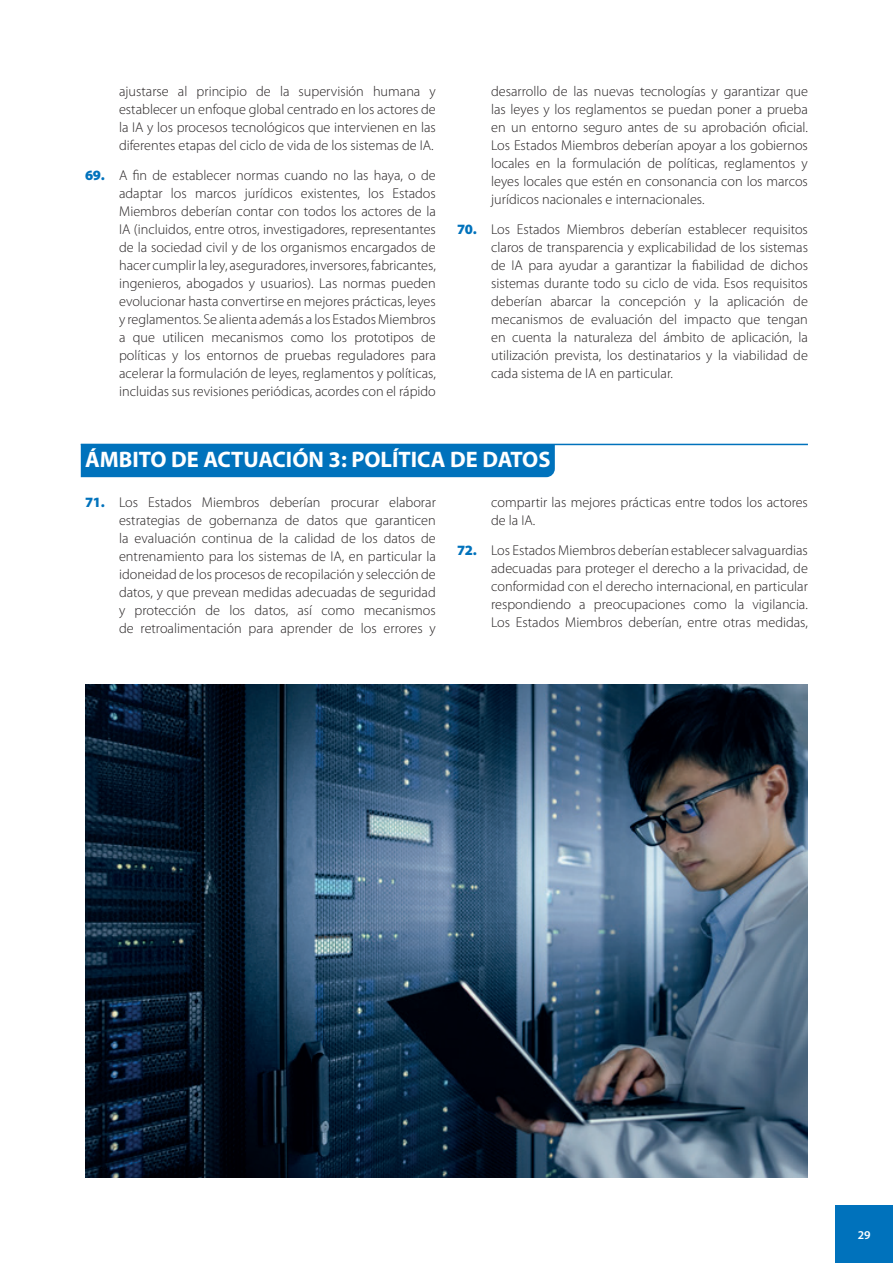
<style>
.page{position:relative;width:893px;height:1263px;background:#fff}
.page>*{position:absolute;margin:0;border:0;box-sizing:border-box;transform-origin:0 0}
.t1{font:700 22.5px "Myriad Pro";color:#fff}
.t2{font:300 14.25px/18px "Myriad Pro";color:#231f20;text-align:justify}
.t3{font:600 12px "Myriad Pro";color:#fff}
.s1{font-weight:900;color:#0072bc}
</style>
<div class="page">
<div style="left:836px;top:1205px;width:57px;height:58px;background:#0072bc"></div>
<div style="left:81px;top:445px;width:474px;height:32px;background:#0072bc"></div>
<hr style="left:81px;top:444px;width:727px;height:1px;background:#0072bc">
<img style="left:85px;top:685px;width:723px;height:493px">
<p class="t2" style="left:119px;top:82px;width:318px">ajustarse al principio de la supervisión humana y establecer un enfoque global centrado en los actores de la IA y los procesos tecnológicos que intervienen en las diferentes etapas del ciclo de vida de los sistemas de IA.</p>
<p class="t2" style="left:119px;top:167px;width:318px;text-indent:-34px"><span class="s1">69.</span> A fin de establecer normas cuando no las haya, o de adaptar los marcos jurídicos existentes, los Estados Miembros deberían contar con todos los actores de la IA (incluidos, entre otros, investigadores, representantes de la sociedad civil y de los organismos encargados de hacer cumplir la ley, aseguradores, inversores, fabricantes, ingenieros, abogados y usuarios). Las normas pueden evolucionar hasta convertirse en mejores prácticas, leyes y reglamentos. Se alienta además a los Estados Miembros a que utilicen mecanismos como los prototipos de políticas y los entornos de pruebas reguladores para acelerar la formulación de leyes, reglamentos y políticas, incluidas sus revisiones periódicas, acordes con el rápido</p>
<p class="t2" style="left:491px;top:82px;width:318px">desarrollo de las nuevas tecnologías y garantizar que las leyes y los reglamentos se puedan poner a prueba en un entorno seguro antes de su aprobación oficial.<br>Los Estados Miembros deberían apoyar a los gobiernos locales en la formulación de políticas, reglamentos y leyes locales que estén en consonancia con los marcos jurídicos nacionales e internacionales.</p>
<p class="t2" style="left:491px;top:221px;width:318px;text-indent:-34px"><span class="s1">70.</span> Los Estados Miembros deberían establecer requisitos claros de transparencia y explicabilidad de los sistemas de IA para ayudar a garantizar la fiabilidad de dichos sistemas durante todo su ciclo de vida. Esos requisitos deberían abarcar la concepción y la aplicación de mecanismos de evaluación del impacto que tengan en cuenta la naturaleza del ámbito de aplicación, la utilización prevista, los destinatarios y la viabilidad de cada sistema de IA en particular.</p>
<h1 class="t1" style="left:85px;top:445px;width:467px">ÁMBITO DE ACTUACIÓN 3: POLÍTICA DE DATOS</h1>
<p class="t2" style="left:119px;top:493px;width:318px;text-indent:-34px"><span class="s1">71.</span> Los Estados Miembros deberían procurar elaborar estrategias de gobernanza de datos que garanticen la evaluación continua de la calidad de los datos de entrenamiento para los sistemas de IA, en particular la idoneidad de los procesos de recopilación y selección de datos, y que prevean medidas adecuadas de seguridad y protección de los datos, así como mecanismos de retroalimentación para aprender de los errores y</p>
<p class="t2" style="left:491px;top:493px;width:318px">compartir las mejores prácticas entre todos los actores de la IA.</p>
<p class="t2" style="left:491px;top:541px;width:318px;text-indent:-34px"><span class="s1">72.</span> Los Estados Miembros deberían establecer salvaguardias adecuadas para proteger el derecho a la privacidad, de conformidad con el derecho internacional, en particular respondiendo a preocupaciones como la vigilancia.<br>Los Estados Miembros deberían, entre otras medidas,</p>
<p class="t3" style="left:858px;top:1227px;width:14px">29</p>
</div>
